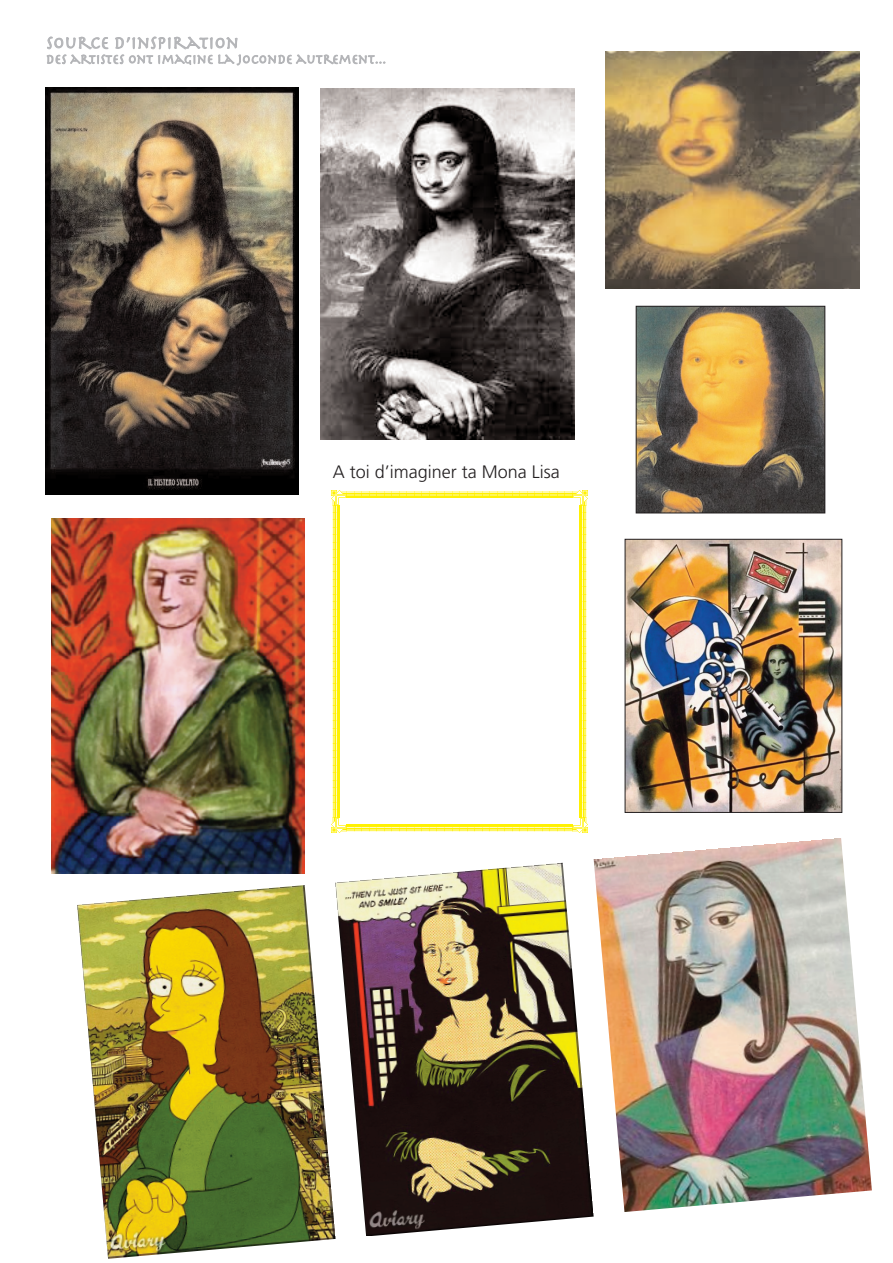
<style>
.page{position:relative;width:893px;height:1263px;background:#fff}
.page>*{position:absolute;margin:0;border:0;box-sizing:border-box;transform-origin:0 0}
.t1{font:300 18px "Frutiger";color:#231f20}
.t2{font:18px "Herculanum";color:#b4b5b8}
.t3{font:13.5px "Herculanum";color:#b4b5b8}
</style>
<div class="page">
<img style="left:45px;top:87px;width:254px;height:407px">
<img style="left:51px;top:519px;width:254px;height:355px">
<img style="left:77px;top:885px;width:259px;height:374px">
<img style="left:335px;top:863px;width:259px;height:373px">
<img style="left:593px;top:838px;width:279px;height:374px">
<img style="left:638px;top:308px;width:185px;height:203px">
<div style="left:636px;top:306px;width:189px;height:207px;border:1px solid #231f20"></div>
<img style="left:627px;top:541px;width:213px;height:269px">
<div style="left:625px;top:539px;width:217px;height:273px;border:1px solid #231f20"></div>
<img style="left:320px;top:89px;width:254px;height:351px">
<img style="left:332px;top:490px;width:15px;height:15px">
<svg style="left:347px;top:491px;width:225px;height:6px"></svg>
<img style="left:572px;top:490px;width:15px;height:15px">
<svg style="left:580px;top:505px;width:7px;height:312px"></svg>
<img style="left:572px;top:817px;width:15px;height:15px">
<svg style="left:347px;top:825px;width:225px;height:7px"></svg>
<img style="left:332px;top:817px;width:15px;height:15px">
<svg style="left:332px;top:505px;width:7px;height:312px"></svg>
<img style="left:605px;top:51px;width:254px;height:237px">
<h1 class="t2" style="left:46px;top:31px;width:194px">SOURCE D’INSPIRATION</h1>
<p class="t3" style="left:46px;top:51px;width:342px">DES ARTISTES ONT IMAGINE LA JOCONDE AUTREMENT...</p>
<h1 class="t1" style="left:333px;top:464px;width:228px">A toi d’imaginer ta Mona Lisa</h1>
</div>
